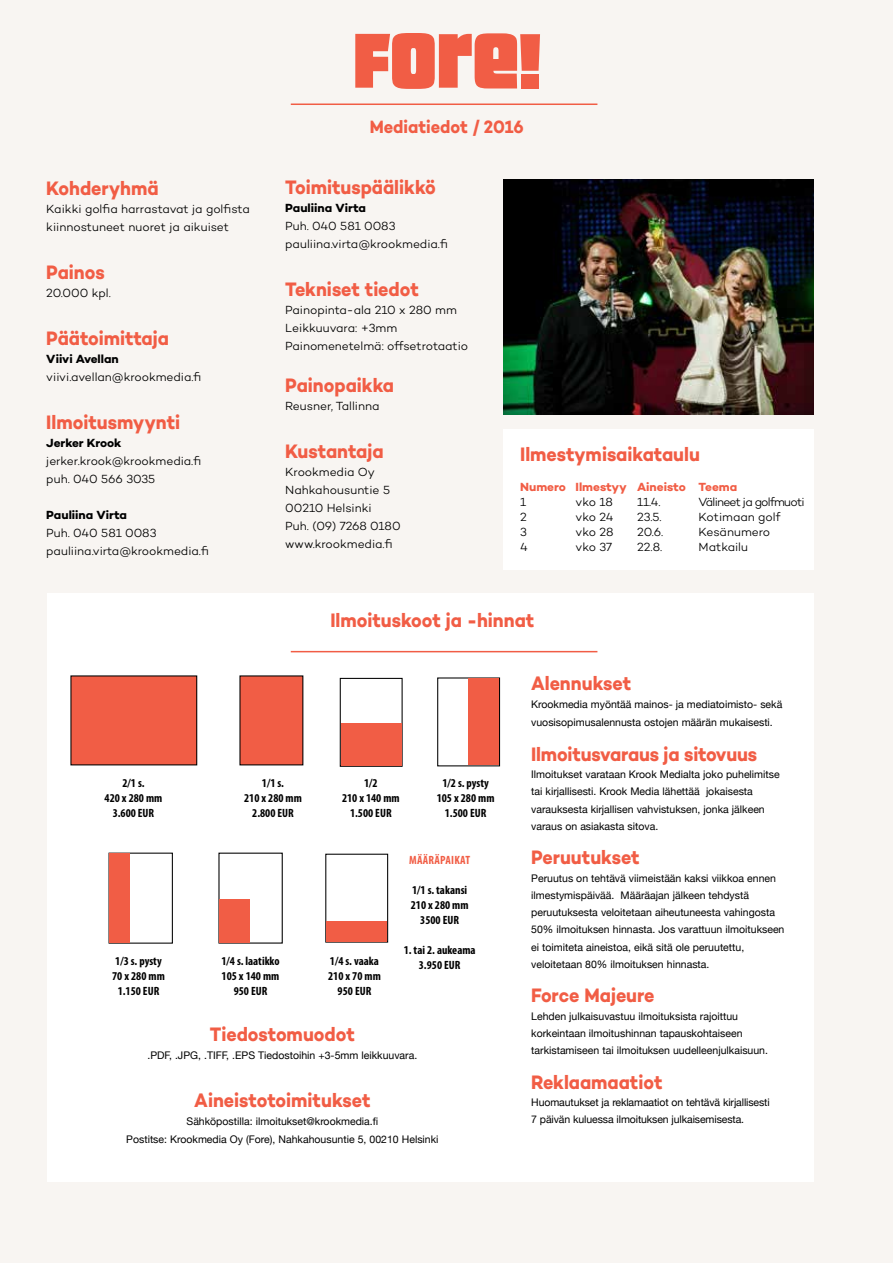
<style>
.page{position:relative;width:893px;height:1263px;background:#f8f5f2}
.page>*{position:absolute;margin:0;border:0;box-sizing:border-box;transform-origin:0 0}
.t1{font:700 19.8px "Campton";color:#f15d45;scale:.91 1}
.t2{font:700 18.15px "Campton";color:#f15d45;scale:.91 1}
.t3{font:300 12px/18px "Campton";color:#000}
.t4{font:700 condensed 12px/15px "Myriad Pro";color:#000;text-align:center}
.t5{font:700 12px "Campton";color:#000}
.t6{font:700 12px "Campton";letter-spacing:-.005em;color:#f15d45}
.t7{font:300 12px "Campton";letter-spacing:-.06em;color:#000}
.t8{font:700 condensed 12px "Myriad Pro";letter-spacing:.02em;color:#f15d45}
.t9{font:10.5px/17.2px "Helvetica Neue";color:#000}
</style>
<div class="page">
<img style="left:503px;top:179px;width:311px;height:236px">
<div style="left:47px;top:594px;width:767px;height:588px;background:#fff"></div>
<div style="left:71px;top:676px;width:126px;height:89px;background:#f15d45"></div>
<div style="left:240px;top:676px;width:63px;height:89px;background:#f15d45"></div>
<div style="left:340px;top:678px;width:63px;height:89px;border:1px solid #000"></div>
<div style="left:341px;top:723px;width:61px;height:43px;background:#f15d45"></div>
<div style="left:437px;top:677px;width:63px;height:89px;border:1px solid #000"></div>
<div style="left:469px;top:679px;width:30px;height:86px;background:#f15d45"></div>
<div style="left:218px;top:853px;width:65px;height:90px;border:1px solid #000"></div>
<div style="left:219px;top:899px;width:31px;height:43px;background:#f15d45"></div>
<div style="left:325px;top:854px;width:63px;height:89px;border:1px solid #000"></div>
<div style="left:326px;top:921px;width:61px;height:20px;background:#f15d45"></div>
<div style="left:109px;top:853px;width:64px;height:91px;border:1px solid #000"></div>
<div style="left:110px;top:854px;width:20px;height:89px;background:#f15d45"></div>
<div style="left:503px;top:429px;width:311px;height:141px;background:#fff"></div>
<svg style="left:355px;top:33px;width:185px;height:56px"></svg>
<hr style="left:291px;top:103px;width:306px;height:2px;background:#f15d45">
<hr style="left:291px;top:651px;width:306px;height:1px;background:#f15d45">
<h1 class="t1" style="left:46px;top:176px;width:125px">Kohderyhmä</h1>
<p class="t3" style="left:46px;top:200px;width:205px">Kaikki golfia harrastavat ja golfista kiinnostuneet nuoret ja aikuiset</p>
<h1 class="t1" style="left:46px;top:260px;width:66px">Painos</h1>
<p class="t3" style="left:46px;top:284px;width:66px">20.000 kpl.</p>
<h1 class="t1" style="left:46px;top:326px;width:136px">Päätoimittaja</h1>
<p class="t5" style="left:46px;top:352px;width:74px">Viivi Avellan</p>
<p class="t3" style="left:46px;top:368px;width:157px">viivi.avellan@krookmedia.fi</p>
<h1 class="t1" style="left:46px;top:410px;width:149px">Ilmoitusmyynti</h1>
<p class="t5" style="left:46px;top:436px;width:77px">Jerker Krook</p>
<p class="t3" style="left:46px;top:452px;width:157px">jerker.krook@krookmedia.fi puh. 040 566 3035</p>
<p class="t5" style="left:46px;top:508px;width:82px">Pauliina Virta</p>
<p class="t3" style="left:46px;top:524px;width:164px">Puh. 040 581 0083 pauliina.virta@krookmedia.fi</p>
<h2 class="t2" style="left:370px;top:115px;width:171px">Mediatiedot / 2016</h2>
<h1 class="t1" style="left:285px;top:174px;width:167px">Toimituspäälikkö</h1>
<p class="t5" style="left:285px;top:200px;width:82px">Pauliina Virta</p>
<p class="t3" style="left:285px;top:216px;width:164px">Puh. 040 581 0083 pauliina.virta@krookmedia.fi</p>
<h1 class="t1" style="left:285px;top:276px;width:148px">Tekniset tiedot</h1>
<p class="t3" style="left:285px;top:300px;width:184px">Painopinta-ala 210 x 280 mm<br>Leikkuuvara: +3mm<br>Painomenetelmä: offsetrotaatio</p>
<h1 class="t1" style="left:285px;top:372px;width:121px">Painopaikka</h1>
<p class="t3" style="left:285px;top:396px;width:96px">Reusner, Tallinna</p>
<h1 class="t1" style="left:285px;top:438px;width:110px">Kustantaja</h1>
<p class="t3" style="left:285px;top:462px;width:117px">Krookmedia Oy<br>Nahkahousuntie 5<br>00210 Helsinki<br>Puh. (09) 7268 0180 www.krookmedia.fi</p>
<h1 class="t1" style="left:520px;top:441px;width:199px">Ilmestymisaikataulu</h1>
<p class="t6" style="left:520px;top:479px;width:219px">Numero Ilmestyy Aineisto Teema</p>
<p class="t3" style="left:520px;top:492px;width:8px">1</p>
<p class="t3" style="left:576px;top:492px;width:39px">vko 18</p>
<p class="t3" style="left:637px;top:492px;width:25px">11.4.</p>
<p class="t7" style="left:699px;top:494px;width:108px">Välineet ja golfmuoti</p>
<p class="t3" style="left:520px;top:507px;width:8px">2</p>
<p class="t3" style="left:576px;top:507px;width:39px">vko 24</p>
<p class="t3" style="left:637px;top:507px;width:26px">23.5.</p>
<p class="t3" style="left:699px;top:507px;width:83px">Kotimaan golf</p>
<p class="t3" style="left:520px;top:522px;width:8px">3</p>
<p class="t3" style="left:576px;top:522px;width:40px">vko 28</p>
<p class="t3" style="left:637px;top:522px;width:27px">20.6.</p>
<p class="t3" style="left:699px;top:522px;width:73px">Kesänumero</p>
<p class="t3" style="left:520px;top:537px;width:9px">4</p>
<p class="t3" style="left:576px;top:537px;width:38px">vko 37</p>
<p class="t3" style="left:637px;top:537px;width:27px">22.8.</p>
<p class="t3" style="left:699px;top:537px;width:51px">Matkailu</p>
<h1 class="t1" style="left:330px;top:607px;width:226px">Ilmoituskoot ja -hinnat</h1>
<p class="t4" style="left:105px;top:776px;width:59px">2/1 s.<br>420 x 280 mm<br>3.600 EUR</p>
<p class="t4" style="left:244px;top:776px;width:59px">1/1 s.<br>210 x 280 mm<br>2.800 EUR</p>
<p class="t4" style="left:342px;top:776px;width:59px">1/2<br>210 x 140 mm<br>1.500 EUR</p>
<p class="t4" style="left:437px;top:776px;width:59px">1/2 s. pysty<br>105 x 280 mm<br>1.500 EUR</p>
<p class="t4" style="left:112px;top:953px;width:54px">1/3 s. pysty<br>70 x 280 mm<br>1.150 EUR</p>
<p class="t4" style="left:221px;top:953px;width:60px">1/4 s. laatikko<br>105 x 140 mm<br>950 EUR</p>
<p class="t4" style="left:328px;top:953px;width:54px">1/4 s. vaaka<br>210 x 70 mm<br>950 EUR</p>
<p class="t8" style="left:409px;top:852px;width:62px">MÄÄRÄPAIKAT</p>
<p class="t4" style="left:411px;top:882px;width:59px">1/1 s. takansi<br>210 x 280 mm<br>3500 EUR</p>
<p class="t4" style="left:404px;top:942px;width:73px">1. tai 2. aukeama<br>3.950 EUR</p>
<h1 class="t1" style="left:210px;top:1022px;width:161px">Tiedostomuodot</h1>
<p class="t9" style="left:148px;top:1047px;width:271px">.PDF, .JPG, .TIFF, .EPS Tiedostoihin +3-5mm leikkuuvara.</p>
<h1 class="t1" style="left:194px;top:1088px;width:195px">Aineistotoimitukset</h1>
<p class="t9" style="left:126px;top:1113px;width:314px;line-height:18px;text-align:center">Sähköpostilla: ilmoitukset@krookmedia.fi<br>Postitse: Krookmedia Oy (Fore), Nahkahousuntie 5, 00210 Helsinki</p>
<h1 class="t1" style="left:531px;top:671px;width:111px">Alennukset</h1>
<p class="t9" style="left:531px;top:696px;width:253px;line-height:18px">Krookmedia myöntää mainos- ja mediatoimisto- sekä vuosisopimusalennusta ostojen määrän mukaisesti.</p>
<h1 class="t1" style="left:531px;top:741px;width:250px">Ilmoitusvaraus ja sitovuus</h1>
<p class="t9" style="left:531px;top:766px;width:250px">Ilmoitukset varataan Krook Medialta joko puhelimitse tai kirjallisesti. Krook Media lähettää jokaisesta varauksesta kirjallisen vahvistuksen, jonka jälkeen varaus on asiakasta sitova.</p>
<h1 class="t1" style="left:531px;top:845px;width:121px">Peruutukset</h1>
<p class="t9" style="left:531px;top:870px;width:255px">Peruutus on tehtävä viimeistään kaksi viikkoa ennen ilmestymispäivää. Määräajan jälkeen tehdystä peruutuksesta veloitetaan aiheutuneesta vahingosta 50% ilmoituksen hinnasta. Jos varattuun ilmoitukseen ei toimiteta aineistoa, eikä sitä ole peruutettu, veloitetaan 80% ilmoituksen hinnasta.</p>
<h1 class="t1" style="left:531px;top:983px;width:137px">Force Majeure</h1>
<p class="t9" style="left:531px;top:1008px;width:238px">Lehden julkaisuvastuu ilmoituksista rajoittuu korkeintaan ilmoitushinnan tapauskohtaiseen tarkistamiseen tai ilmoituksen uudelleenjulkaisuun.</p>
<h1 class="t1" style="left:531px;top:1069px;width:146px">Reklaamaatiot</h1>
<p class="t9" style="left:531px;top:1094px;width:240px">Huomautukset ja reklamaatiot on tehtävä kirjallisesti<br>7 päivän kuluessa ilmoituksen julkaisemisesta.</p>
</div>
